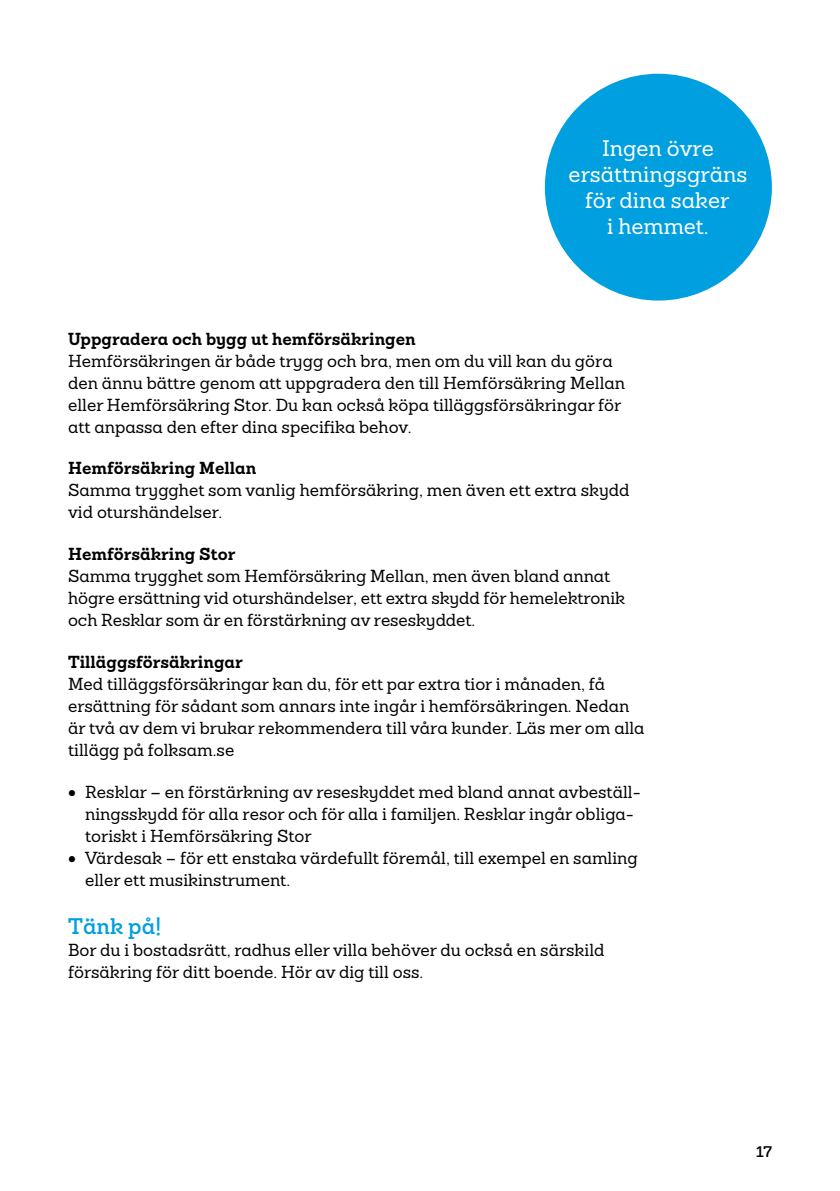
<style>
.page{position:relative;width:840px;height:1191px;background:#fff}
.page>*{position:absolute;margin:0;border:0;box-sizing:border-box;transform-origin:0 0}
.t1{font:500 22px/26px "Sanchez Folksam";color:#fff;text-align:center}
.t2{font:600 22px "Sanchez Folksam";color:#009fe0}
.t3{font:500 17px/22px "Sanchez Folksam";color:#000}
.t4{font:700 17px "Sanchez Folksam";color:#000}
.t5{font:600 15px "Sanchez Folksam";color:#000}
</style>
<div class="page">
<div style="left:544px;top:74px;width:227px;height:226px;background:#009fe0;border-radius:50%"></div>
<p class="t1" style="left:568px;top:135px;width:180px">Ingen övre ersättningsgräns för dina saker<br>i hemmet.</p>
<p class="t4" style="left:68px;top:327px;width:349px">Uppgradera och bygg ut hemförsäkringen</p>
<p class="t3" style="left:68px;top:349px;width:558px">Hemförsäkringen är både trygg och bra, men om du vill kan du göra den ännu bättre genom att uppgradera den till Hemförsäkring Mellan eller Hemförsäkring Stor. Du kan också köpa tilläggsförsäkringar för att anpassa den efter dina specifika behov.</p>
<p class="t4" style="left:68px;top:456px;width:190px">Hemförsäkring Mellan</p>
<p class="t3" style="left:68px;top:479px;width:562px">Samma trygghet som vanlig hemförsäkring, men även ett extra skydd vid oturshändelser.</p>
<p class="t4" style="left:68px;top:542px;width:169px">Hemförsäkring Stor</p>
<p class="t3" style="left:68px;top:565px;width:558px">Samma trygghet som Hemförsäkring Mellan, men även bland annat högre ersättning vid oturshändelser, ett extra skydd för hemelektronik och Resklar som är en förstärkning av reseskyddet.</p>
<p class="t4" style="left:68px;top:650px;width:176px">Tilläggsförsäkringar</p>
<p class="t3" style="left:68px;top:673px;width:577px">Med tilläggsförsäkringar kan du, för ett par extra tior i månaden, få ersättning för sådant som annars inte ingår i hemförsäkringen. Nedan är två av dem vi brukar rekommendera till våra kunder. Läs mer om alla tillägg på folksam.se</p>
<p class="t3" style="left:85px;top:781px;width:557px;text-indent:-17px">• Resklar – en förstärkning av reseskyddet med bland annat avbeställ&shy;ningsskydd för alla resor och för alla i familjen. Resklar ingår obliga&shy;toriskt i Hemförsäkring Stor</p>
<p class="t3" style="left:85px;top:847px;width:554px;text-indent:-17px">• Värdesak – för ett enstaka värdefullt föremål, till exempel en samling eller ett musikinstrument.</p>
<p class="t2" style="left:68px;top:911px;width:95px">Tänk på!</p>
<p class="t3" style="left:68px;top:938px;width:537px">Bor du i bostadsrätt, radhus eller villa behöver du också en särskild försäkring för ditt boende. Hör av dig till oss.</p>
<p class="t5" style="left:755px;top:1141px;width:17px">17</p>
</div>
